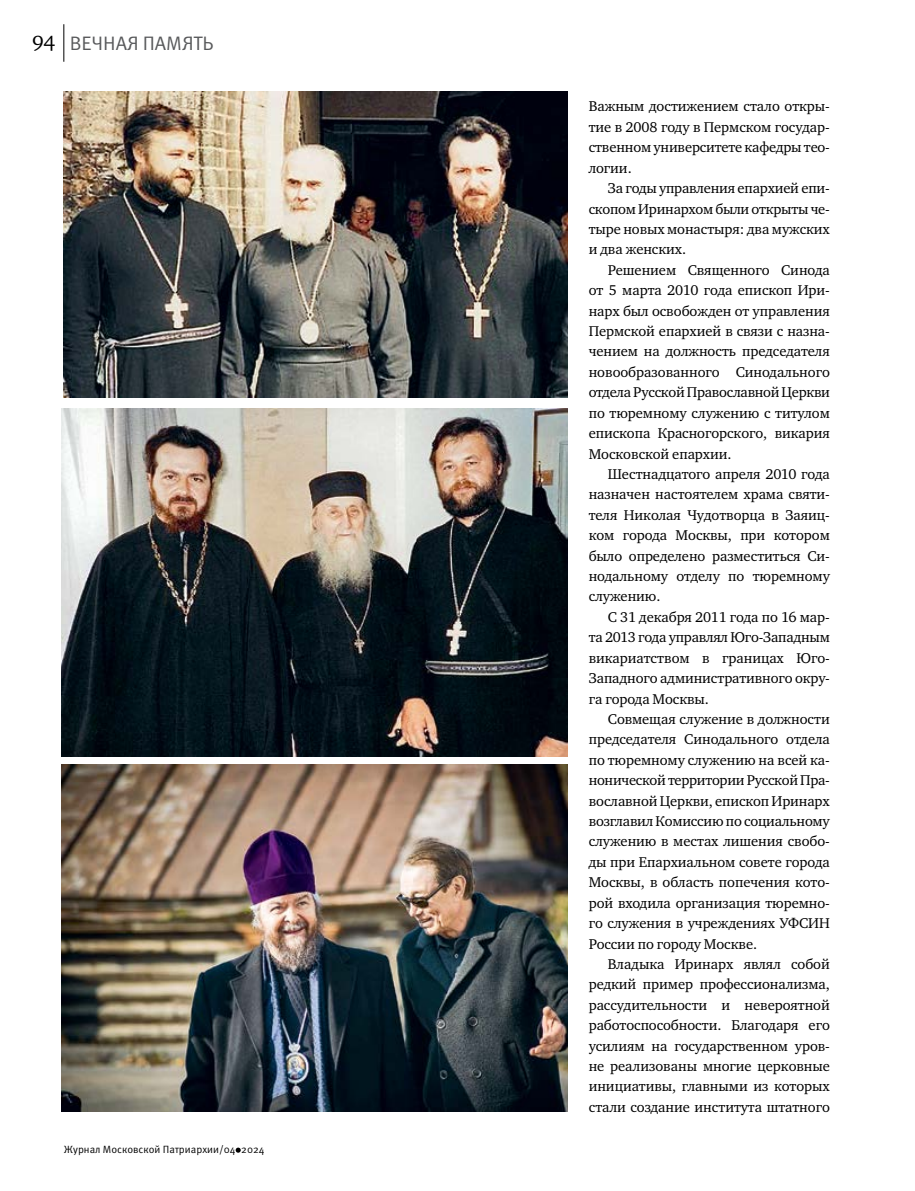
<style>
.page{position:relative;width:915px;height:1191px;background:#fff}
.page>*{position:absolute;margin:0;border:0;box-sizing:border-box;transform-origin:0 0}
.t1{font:19.5px "Meta Pro";letter-spacing:-.005em;color:#58595b}
.t2{font:14.55px/20.4px "Charter ITC";letter-spacing:-.005em;color:#000;text-align:justify}
.t3{font:10.5px "Meta Pro";color:#000}
.s1{font-family:"Charter ITC";font-size:21px;color:#000}
</style>
<div class="page">
<svg style="left:235px;top:1147px;width:6px;height:5px"></svg>
<hr style="left:63px;top:24px;width:1px;height:38px;background:#000">
<img style="left:62px;top:765px;width:505px;height:346px">
<img style="left:62px;top:408px;width:505px;height:348px">
<img style="left:64px;top:91px;width:503px;height:306px">
<h1 class="t1" style="left:32px;top:31px;width:183px"><span class="s1">94</span> ВЕЧНАЯ ПАМЯТЬ</h1>
<p class="t3" style="left:64px;top:1142px;width:202px">Журнал Московской Патриархии/04 2024</p>
<p class="t2" style="left:588px;top:96px;width:242px">Важным достижением стало откры&shy;тие в 2008 году в Пермском государ&shy;ственном университете кафедры тео&shy;логии.</p>
<p class="t2" style="left:588px;top:178px;width:242px;text-indent:19px">За годы управления епархией епи&shy;скопом Иринархом были открыты че&shy;тыре новых монастыря: два мужских и два женских.</p>
<p class="t2" style="left:588px;top:260px;width:242px;text-indent:19px">Решением Священного Синода от 5 марта 2010 года епископ Ири&shy;нарх был освобожден от управления Пермской епархией в связи с назна&shy;чением на должность председателя новообразованного Синодального отдела Русской Православной Церкви по тюремному служению с титулом епископа Красногорского, викария Московской епархии.</p>
<p class="t2" style="left:588px;top:464px;width:242px;text-indent:19px">Шестнадцатого апреля 2010 года назначен настоятелем храма святи&shy;теля Николая Чудотворца в Заяиц&shy;ком города Москвы, при котором было определено разместиться Си&shy;нодальному отделу по тюремному служению.</p>
<p class="t2" style="left:588px;top:606px;width:242px;text-indent:19px">С 31 декабря 2011 года по 16 мар&shy;та 2013 года управлял Юго-Западным викариатством в границах Юго-Западного административного окру&shy;га города Москвы.</p>
<p class="t2" style="left:588px;top:709px;width:242px;text-indent:19px">Совмещая служение в должности председателя Синодального отдела по тюремному служению на всей ка&shy;нонической территории Русской Пра&shy;вославной Церкви, епископ Иринарх возглавил Комиссию по социальному служению в местах лишения свобо&shy;ды при Епархиальном совете города Москвы, в область попечения кото&shy;рой входила организация тюремно&shy;го служения в учреждениях УФСИН России по городу Москве.</p>
<p class="t2" style="left:588px;top:953px;width:242px;text-indent:19px">Владыка Иринарх являл собой редкий пример профессионализма, рассудительности и невероятной работоспособности. Благодаря его усилиям на государственном уров&shy;не реализованы многие церковные инициативы, главными из которых стали создание института штатного</p>
</div>
